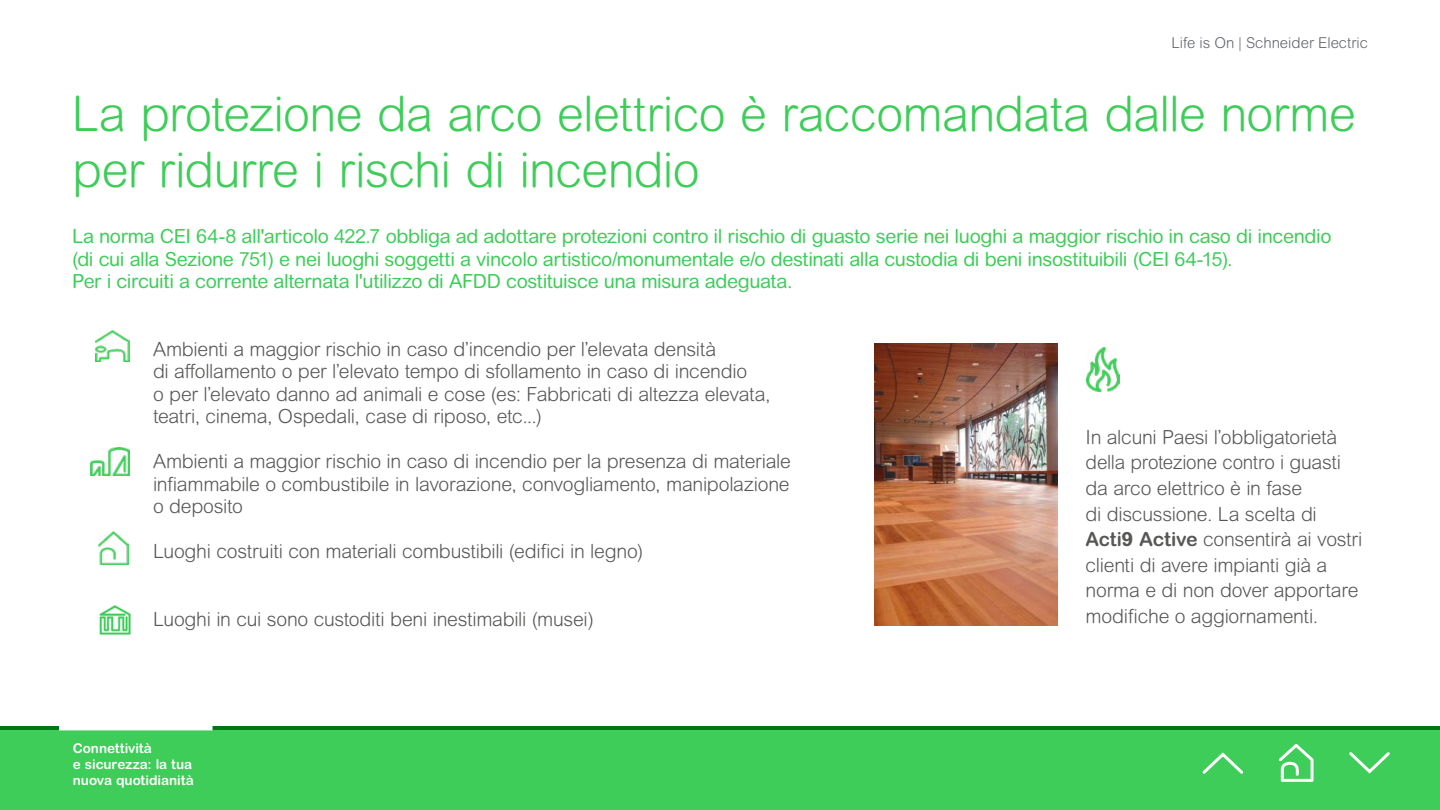
<style>
.page{position:relative;width:1440px;height:810px;background:#fff}
.page>*{position:absolute;margin:0;border:0;box-sizing:border-box;transform-origin:0 0}
.t1{font:300 48.75px/56.2px "Arial Rounded MT Pro";letter-spacing:-.015em;color:#3dcd58}
.t2{font:300 19.5px/25.5px "Arial Rounded MT Pro";letter-spacing:-.015em;color:#575756}
.t3{font:19.5px/22.5px "Arial Rounded MT Pro";letter-spacing:-.02em;color:#3dcd58}
.t4{font:300 15px "Arial Rounded MT Pro";color:#626469}
.t5{font:700 13.5px/15.8px "Arial Rounded MT Pro";letter-spacing:-.005em;color:#fff}
.s1{font-weight:700}
.s2{font-weight:800}
</style>
<div class="page">
<div style="left:0;top:726px;width:1440px;height:84px;background:#3dcd58"></div>
<svg style="left:1279px;top:744px;width:35px;height:38px"></svg>
<svg style="left:1202px;top:752px;width:42px;height:22px"></svg>
<svg style="left:1349px;top:752px;width:41px;height:22px"></svg>
<hr style="left:0;top:726px;width:1440px;height:4px;background:#007710">
<svg style="left:59px;top:726px;width:153px;height:4px"></svg>
<img style="left:874px;top:344px;width:184px;height:281px">
<img style="left:98px;top:531px;width:30px;height:33px">
<img style="left:91px;top:448px;width:39px;height:28px">
<img style="left:96px;top:330px;width:33px;height:32px">
<img style="left:1087px;top:348px;width:33px;height:44px">
<img style="left:99px;top:605px;width:32px;height:30px">
<p class="t4" style="left:1172px;top:34px;width:198px">Life is On | Schneider Electric</p>
<h1 class="t1" style="left:72px;top:87px;width:1286px">La protezione da arco elettrico è raccomandata dalle norme per ridurre i rischi di incendio</h1>
<p class="t3" style="left:72px;top:226px;width:1261px">La norma CEI 64-8 all'articolo 422.7 obbliga ad adottare protezioni contro il rischio di guasto serie nei luoghi a maggior rischio in caso di incendio (di cui alla Sezione 751) e nei luoghi soggetti a vincolo artistico/monumentale e/o destinati alla custodia di beni insostituibili (CEI 64-15).<br>Per i circuiti a corrente alternata l'utilizzo di AFDD costituisce una misura adeguata.</p>
<p class="t2" style="left:153px;top:338px;width:619px;line-height:22.5px">Ambienti a maggior rischio in caso d’incendio per l’elevata densità<br>di affollamento o per l’elevato tempo di sfollamento in caso di incendio<br>o per l’elevato danno ad animali e cose (es: Fabbricati di altezza elevata, teatri, cinema, Ospedali, case di riposo, etc...)</p>
<p class="t2" style="left:153px;top:451px;width:639px;line-height:22.5px;text-align:justify">Ambienti a maggior rischio in caso di incendio per la presenza di materiale infiammabile o combustibile in lavorazione, convogliamento, manipolazione o deposito</p>
<p class="t2" style="left:153px;top:539px;width:492px">Luoghi costruiti con materiali combustibili (edifici in legno)</p>
<p class="t2" style="left:153px;top:607px;width:442px">Luoghi in cui sono custoditi beni inestimabili (musei)</p>
<p class="t5" style="left:73px;top:741px;width:122px">Connettività<br>e sicurezza: la tua nuova quotidianità</p>
<p class="t2" style="left:1086px;top:425px;width:278px">In alcuni Paesi l’obbligatorietà della protezione contro i guasti da arco elettrico è in fase<br>di discussione. La scelta di<br><span class="s1">Acti</span><span class="s2">9</span> <span class="s1">Active</span> consentirà ai vostri clienti di avere impianti già a norma e di non dover apportare modifiche o aggiornamenti.</p>
</div>
